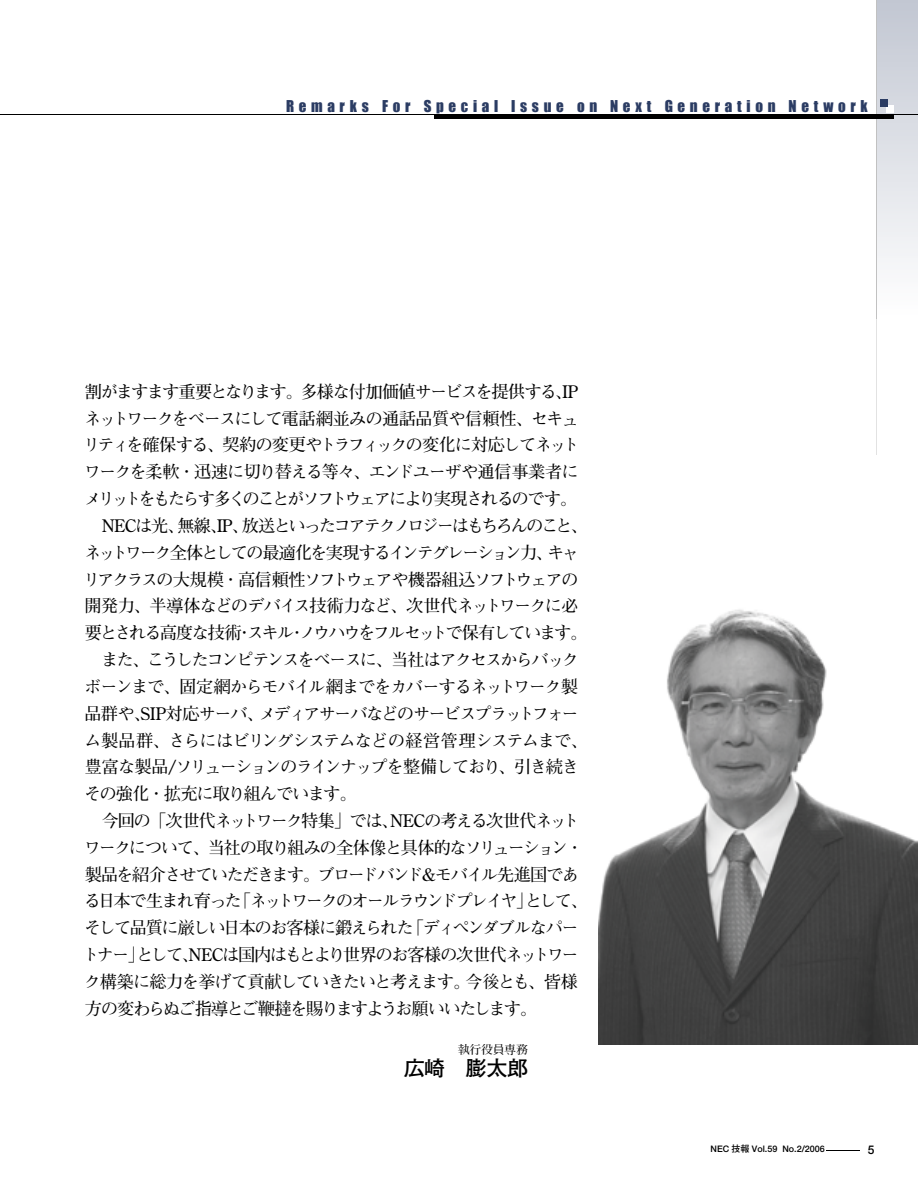
<style>
.page{position:relative;width:918px;height:1188px;background:#fff}
.page>*{position:absolute;margin:0;border:0;box-sizing:border-box;transform-origin:0 0}
.t1{font:700 21px "Futo Go B101";color:#000}
.t2{font:700 17.25px/26.8px "Futo Min A101";letter-spacing:-.095em;color:#000}
.t3{font:15px "Impact";letter-spacing:.31em;color:#2b3c63}
.t4{font:700 12px "Futo Min A101";letter-spacing:-.025em;color:#000}
.t5{font:700 12px "Futo Go B101";color:#000}
.t6{font:700 9px "Futo Go B101";color:#000}
</style>
<div class="page">
<hr style="left:827px;top:1150px;width:33px;height:1px;background:#000">
<hr style="left:0;top:114px;width:918px;height:1px;background:#000">
<svg style="left:876px;top:0;width:42px;height:455px"></svg>
<hr style="left:434px;top:115px;width:460px;height:4px;background:#000">
<img style="left:599px;top:609px;width:319px;height:435px">
<p class="t3" style="left:286px;top:97px;width:583px">Remarks For Special Issue on Next Generation Network</p>
<p class="t2" style="left:82px;top:379px;width:507px">割がますます重要となります。多様な付加価値サービスを提供する、IPネットワークをベースにして電話網並みの通話品質や信頼性、セキュリティを確保する、契約の変更やトラフィックの変化に対応してネットワークを柔軟・迅速に切り替える等々、エンドユーザや通信事業者にメリットをもたらす多くのことがソフトウェアにより実現されるのです。　NECは光、無線、IP、放送といったコアテクノロジーはもちろんのこと、ネットワーク全体としての最適化を実現するインテグレーション力、キャリアクラスの大規模・高信頼性ソフトウェアや機器組込ソフトウェアの開発力、半導体などのデバイス技術力など、次世代ネットワークに必要とされる高度な技術・スキル・ノウハウをフルセットで保有しています。　また、こうしたコンピテンスをベースに、当社はアクセスからバックボーンまで、固定網からモバイル網までをカバーするネットワーク製品群や、SIP対応サーバ、メディアサーバなどのサービスプラットフォーム製品群、さらにはビリングシステムなどの経営管理システムまで、豊富な製品/ソリューションのラインナップを整備しており、引き続きその強化・拡充に取り組んでいます。<br>　今回の「次世代ネットワーク特集」では、NECの考える次世代ネットワークについて、当社の取り組みの全体像と具体的なソリューション・製品を紹介させていただきます。ブロードバンド&amp;モバイル先進国である日本で生まれ育った「ネットワークのオールラウンドプレイヤ」として、そして品質に厳しい日本のお客様に鍛えられた「ディペンダブルなパートナー」として、NECは国内はもとより世界のお客様の次世代ネットワーク構築に総力を挙げて貢献していきたいと考えます。今後とも、皆様方の変わらぬご指導とご鞭撻を賜りますようお願いいたします。</p>
<p class="t4" style="left:458px;top:1042px;width:72px">執行役員専務</p>
<p class="t1" style="left:404px;top:1056px;width:126px">広崎　膨太郎</p>
<p class="t6" style="left:711px;top:1143px;width:116px">NEC 技報 Vol.59 No.2/2006</p>
<p class="t5" style="left:868px;top:1143px;width:8px">5</p>
</div>
